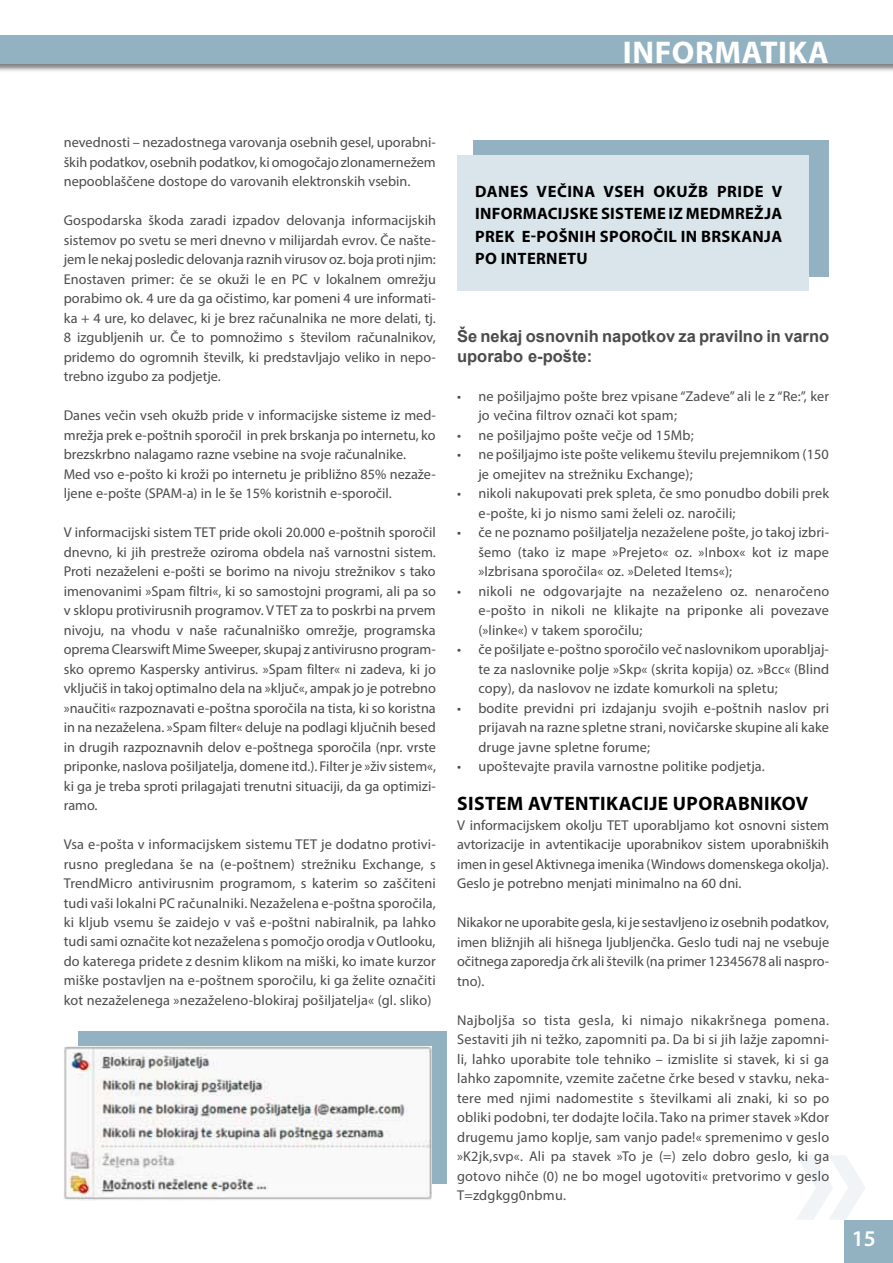
<style>
.page{position:relative;width:893px;height:1263px;background:#fff}
.page>*{position:absolute;margin:0;border:0;box-sizing:border-box;transform-origin:0 0}
.t1{font:700 31.5px "Myriad Pro";letter-spacing:.02em;color:#fff}
.t2{font:600 22.5px "Myriad Pro";color:#fff}
.t3{font:700 19.5px "Myriad Pro";letter-spacing:.02em;color:#000}
.t4{font:700 16.5px "Myriad Pro";letter-spacing:.015em;color:#000}
.t5{font:700 16.5px/19.5px "Arial";letter-spacing:-.005em;color:#4b4b4d}
.t6{font:14.25px/19.5px "Myriad Pro";letter-spacing:.005em;color:#4b4b4d;text-align:justify}
</style>
<div class="page">
<svg style="left:797px;top:1155px;width:68px;height:65px"></svg>
<div style="left:844px;top:1220px;width:49px;height:43px;background:#92b2c1"></div>
<div style="left:0;top:35px;width:893px;height:38px;background:#000;opacity:.5"></div>
<div style="left:0;top:35px;width:893px;height:29px;background:#92b2c1"></div>
<div style="left:473px;top:140px;width:356px;height:137px;background:#92b2c1"></div>
<div style="left:457px;top:155px;width:352px;height:136px;background:#dae5eb"></div>
<div style="left:78px;top:1031px;width:368px;height:152px;background:#92b2c1"></div>
<img style="left:64px;top:1046px;width:368px;height:154px">
<h1 class="t1" style="left:623px;top:32px;width:208px">INFORMATIKA</h1>
<p class="t6" style="left:64px;top:132px;width:374px">nevednosti – nezadostnega varovanja osebnih gesel, uporabni&shy;ških podatkov, osebnih podatkov, ki omogočajo zlonamernežem nepooblaščene dostope do varovanih elektronskih vsebin.</p>
<p class="t6" style="left:64px;top:210px;width:374px">Gospodarska škoda zaradi izpadov delovanja informacijskih sistemov po svetu se meri dnevno v milijardah evrov. Če našte&shy;jem le nekaj posledic delovanja raznih virusov oz. boja proti njim:<br>Enostaven primer: če se okuži le en PC v lokalnem omrežju porabimo ok. 4 ure da ga očistimo, kar pomeni 4 ure informati&shy;ka + 4 ure, ko delavec, ki je brez računalnika ne more delati, tj.<br>8 izgubljenih ur. Če to pomnožimo s številom računalnikov, pridemo do ogromnih številk, ki predstavljajo veliko in nepo&shy;trebno izgubo za podjetje.</p>
<p class="t6" style="left:64px;top:405px;width:374px;text-align:left">Danes večin vseh okužb pride v informacijske sisteme iz med&shy;mrežja prek e-poštnih sporočil in prek brskanja po internetu, ko brezskrbno nalagamo razne vsebine na svoje računalnike.<br>Med vso e-pošto ki kroži po internetu je približno 85% nezaže&shy;ljene e-pošte (SPAM-a) in le še 15% koristnih e-sporočil.</p>
<p class="t6" style="left:64px;top:522px;width:374px">V informacijski sistem TET pride okoli 20.000 e-poštnih sporočil dnevno, ki jih prestreže oziroma obdela naš varnostni sistem.<br>Proti nezaželeni e-pošti se borimo na nivoju strežnikov s tako imenovanimi »Spam filtri«, ki so samostojni programi, ali pa so v sklopu protivirusnih programov. V TET za to poskrbi na prvem nivoju, na vhodu v naše računalniško omrežje, programska oprema Clearswift Mime Sweeper, skupaj z antivirusno program&shy;sko opremo Kaspersky antivirus. »Spam filter« ni zadeva, ki jo vključiš in takoj optimalno dela na »ključ«, ampak jo je potrebno »naučiti« razpoznavati e-poštna sporočila na tista, ki so koristna in na nezaželena. »Spam filter« deluje na podlagi ključnih besed in drugih razpoznavnih delov e-poštnega sporočila (npr. vrste priponke, naslova pošiljatelja, domene itd.). Filter je »živ sistem«, ki ga je treba sproti prilagajati trenutni situaciji, da ga optimizi&shy;ramo.</p>
<p class="t6" style="left:64px;top:834px;width:374px">Vsa e-pošta v informacijskem sistemu TET je dodatno protivi&shy;rusno pregledana še na (e-poštnem) strežniku Exchange, s TrendMicro antivirusnim programom, s katerim so zaščiteni tudi vaši lokalni PC računalniki. Nezaželena e-poštna sporočila, ki kljub vsemu še zaidejo v vaš e-poštni nabiralnik, pa lahko tudi sami označite kot nezaželena s pomočjo orodja v Outlooku, do katerega pridete z desnim klikom na miški, ko imate kurzor miške postavljen na e-poštnem sporočilu, ki ga želite označiti kot nezaželenega »nezaželeno-blokiraj pošiljatelja« (gl. sliko)</p>
<p class="t4" style="left:475px;top:181px;width:23px">DANES</p>
<p class="t4" style="left:537px;top:181px;width:41px">VEČINA</p>
<p class="t4" style="left:603px;top:181px;width:11px">VSEH</p>
<p class="t4" style="left:653px;top:181px;width:12px">OKU</p>
<p class="t4" style="left:688px;top:181px;width:39px">ŽB PRIDE</p>
<p class="t4" style="left:772px;top:181px;width:10px">V</p>
<p class="t4" style="left:475px;top:203px;width:39px">INFORMA</p>
<p class="t4" style="left:548px;top:203px;width:33px">CIJSKE</p>
<p class="t4" style="left:601px;top:203px;width:44px">SISTEME</p>
<p class="t4" style="left:668px;top:203px;width:30px">IZ MEDMRE</p>
<p class="t4" style="left:754px;top:203px;width:27px">ŽJA</p>
<p class="t4" style="left:475px;top:226px;width:11px">PREK</p>
<p class="t4" style="left:522px;top:226px;width:56px">E-POŠNIH</p>
<p class="t4" style="left:600px;top:226px;width:12px">SPORO</p>
<p class="t4" style="left:653px;top:226px;width:59px">ČIL IN BRSKAN</p>
<p class="t4" style="left:764px;top:226px;width:17px">JA</p>
<p class="t4" style="left:475px;top:248px;width:63px">PO INTERNE</p>
<p class="t4" style="left:567px;top:248px;width:22px">TU</p>
<p class="t5" style="left:457px;top:327px;width:374px">Še nekaj osnovnih napotkov za pravilno in varno uporabo e-pošte:</p>
<p class="t6" style="left:478px;top:386px;width:352px;text-indent:-21px">• ne pošiljajmo pošte brez vpisane “Zadeve” ali le z “Re:”, ker jo večina filtrov označi kot spam;</p>
<p class="t6" style="left:457px;top:425px;width:238px">• ne pošiljajmo pošte večje od 15Mb;</p>
<p class="t6" style="left:478px;top:444px;width:352px;text-indent:-21px">• ne pošiljajmo iste pošte velikemu številu prejemnikom (150 je omejitev na strežniku Exchange);</p>
<p class="t6" style="left:478px;top:483px;width:352px;text-indent:-21px">• nikoli nakupovati prek spleta, če smo ponudbo dobili prek e-pošte, ki jo nismo sami želeli oz. naročili;</p>
<p class="t6" style="left:478px;top:522px;width:352px;text-indent:-21px">• če ne poznamo pošiljatelja nezaželene pošte, jo takoj izbri&shy;šemo (tako iz mape »Prejeto« oz. »Inbox« kot iz mape »Izbrisana sporočila« oz. »Deleted Items«);</p>
<p class="t6" style="left:478px;top:581px;width:353px;text-indent:-21px">• nikoli ne odgovarjajte na nezaželeno oz. nenaročeno e-pošto in nikoli ne klikajte na priponke ali povezave (»linke«) v takem sporočilu;</p>
<p class="t6" style="left:478px;top:639px;width:352px;text-indent:-21px">• če pošiljate e-poštno sporočilo več naslovnikom uporabljaj&shy;te za naslovnike polje »Skp« (skrita kopija) oz. »Bcc« (Blind copy), da naslovov ne izdate komurkoli na spletu;</p>
<p class="t6" style="left:478px;top:698px;width:352px;text-indent:-21px">• bodite previdni pri izdajanju svojih e-poštnih naslov pri prijavah na razne spletne strani, novičarske skupine ali kake druge javne spletne forume;</p>
<p class="t6" style="left:457px;top:756px;width:309px">• upoštevajte pravila varnostne politike podjetja.</p>
<h3 class="t3" style="left:457px;top:791px;width:353px">SISTEM AVTENTIKACIJE UPORABNIKOV</h3>
<p class="t6" style="left:457px;top:815px;width:374px">V informacijskem okolju TET uporabljamo kot osnovni sistem avtorizacije in avtentikacije uporabnikov sistem uporabniških imen in gesel Aktivnega imenika (Windows domenskega okolja).<br>Geslo je potrebno menjati minimalno na 60 dni.</p>
<p class="t6" style="left:457px;top:912px;width:374px">Nikakor ne uporabite gesla, ki je sestavljeno iz osebnih podatkov, imen bližnjih ali hišnega ljubljenčka. Geslo tudi naj ne vsebuje očitnega zaporedja črk ali številk (na primer 12345678 ali naspro&shy;tno).</p>
<p class="t6" style="left:457px;top:1010px;width:374px">Najboljša so tista gesla, ki nimajo nikakršnega pomena.<br>Sestaviti jih ni težko, zapomniti pa. Da bi si jih lažje zapomni&shy;li, lahko uporabite tole tehniko – izmislite si stavek, ki si ga lahko zapomnite, vzemite začetne črke besed v stavku, neka&shy;tere med njimi nadomestite s številkami ali znaki, ki so po obliki podobni, ter dodajte ločila. Tako na primer stavek »Kdor drugemu jamo koplje, sam vanjo pade!« spremenimo v geslo »K2jk,svp«. Ali pa stavek »To je (=) zelo dobro geslo, ki ga gotovo nihče (0) ne bo mogel ugotoviti« pretvorimo v geslo T=zdgkgg0nbmu.</p>
<h2 class="t2" style="left:852px;top:1224px;width:26px">15</h2>
</div>
